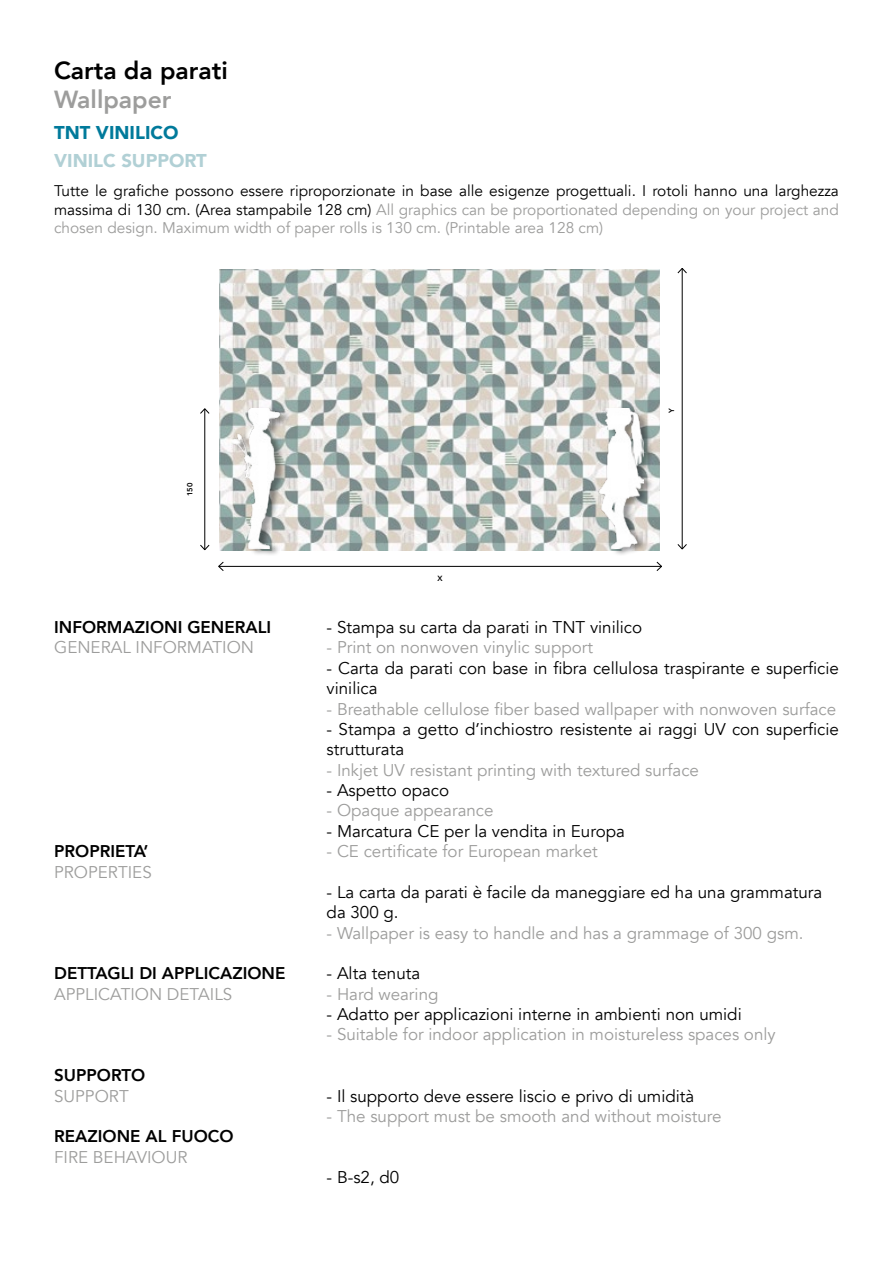
<style>
.page{position:relative;width:893px;height:1263px;background:#fff}
.page>*{position:absolute;margin:0;border:0;box-sizing:border-box;transform-origin:0 0}
.t1{font:800 24.75px "Avenir";color:#000}
.t2{font:800 24.75px "Avenir";color:#9d9d9c}
.t3{font:900 18.45px "Avenir";color:#b1d0d5}
.t4{font:900 18.45px "Avenir";color:#007a9b}
.t5{font:16.95px "Avenir";color:#9d9d9c}
.t6{font:16.95px/20.4px "Avenir";color:#000}
.t7{font:800 16.95px "Avenir";color:#000}
.t8{font:15.45px/18.5px "Avenir";color:#000;text-align:justify}
.t9{font:800 7.5px "Avenir";color:#000}
.s1{color:#9d9d9c}
</style>
<div class="page">
<hr style="left:682px;top:268px;width:1px;height:281px;background:#000">
<svg style="left:678px;top:268px;width:9px;height:5px"></svg>
<svg style="left:678px;top:544px;width:9px;height:5px"></svg>
<hr style="left:219px;top:566px;width:443px;height:1px;background:#000">
<svg style="left:657px;top:562px;width:5px;height:9px"></svg>
<svg style="left:218px;top:562px;width:6px;height:9px"></svg>
<img style="left:220px;top:269px;width:440px;height:281px">
<div style="left:233px;top:406px;width:422px;height:150px;background:#000;opacity:.4"></div>
<img style="left:231px;top:408px;width:413px;height:140px">
<hr style="left:205px;top:409px;width:1px;height:141px;background:#000">
<svg style="left:200px;top:409px;width:9px;height:5px"></svg>
<svg style="left:200px;top:545px;width:9px;height:5px"></svg>
<h1 class="t1" style="left:54px;top:51px;width:175px">Carta da parati</h1>
<h1 class="t2" style="left:54px;top:80px;width:119px">Wallpaper</h1>
<p class="t4" style="left:54px;top:117px;width:126px">TNT VINILICO</p>
<p class="t3" style="left:54px;top:145px;width:154px">VINILC SUPPORT</p>
<p class="t8" style="left:54px;top:182px;width:786px">Tutte le grafiche possono essere riproporzionate in base alle esigenze progettuali. I rotoli hanno una larghezza massima di 130 cm. (Area stampabile 128 cm) <span class="s1">All graphics can be proportionated depending on your project and chosen design. Maximum width of paper rolls is 130 cm. (Printable area 128 cm)</span></p>
<p class="t9" style="left:184px;top:496px;width:15px;rotate:-90deg">150</p>
<p class="t7" style="left:54px;top:614px;width:219px">INFORMAZIONI GENERALI</p>
<p class="t5" style="left:54px;top:637px;width:201px">GENERAL INFORMATION</p>
<p class="t7" style="left:54px;top:838px;width:96px">PROPRIETA’</p>
<p class="t5" style="left:54px;top:861px;width:99px">PROPERTIES</p>
<p class="t7" style="left:54px;top:960px;width:233px">DETTAGLI DI APPLICAZIONE</p>
<p class="t5" style="left:54px;top:984px;width:180px">APPLICATION DETAILS</p>
<p class="t7" style="left:54px;top:1062px;width:93px">SUPPORTO</p>
<p class="t5" style="left:54px;top:1085px;width:76px">SUPPORT</p>
<p class="t7" style="left:54px;top:1123px;width:181px">REAZIONE AL FUOCO</p>
<p class="t5" style="left:54px;top:1147px;width:135px">FIRE BEHAVIOUR</p>
<p class="t9" style="left:437px;top:573px;width:7px">X</p>
<p class="t9" style="left:666px;top:413px;width:6px;rotate:-90deg">Y</p>
<p class="t6" style="left:327px;top:617px;width:317px">- Stampa su carta da parati in TNT vinilico</p>
<p class="t5" style="left:327px;top:637px;width:268px">- Print on nonwoven vinylic support</p>
<p class="t6" style="left:327px;top:658px;width:514px">- Carta da parati con base in fibra cellulosa traspirante e superficie vinilica</p>
<p class="t5" style="left:327px;top:699px;width:511px">- Breathable cellulose fiber based wallpaper with nonwoven surface</p>
<p class="t6" style="left:327px;top:719px;width:514px">- Stampa a getto d’inchiostro resistente ai raggi UV con superficie strutturata</p>
<p class="t5" style="left:327px;top:760px;width:374px">- Inkjet UV resistant printing with textured surface</p>
<p class="t6" style="left:327px;top:780px;width:124px">- Aspetto opaco</p>
<p class="t5" style="left:327px;top:800px;width:168px">- Opaque appearance</p>
<p class="t6" style="left:327px;top:821px;width:300px">- Marcatura CE per la vendita in Europa</p>
<p class="t5" style="left:327px;top:841px;width:273px">- CE certificate for European market</p>
<p class="t6" style="left:327px;top:882px;width:497px">- La carta da parati è facile da maneggiare ed ha una grammatura da 300 g.</p>
<p class="t5" style="left:327px;top:923px;width:478px">- Wallpaper is easy to handle and has a grammage of 300 gsm.</p>
<p class="t6" style="left:327px;top:964px;width:95px">- Alta tenuta</p>
<p class="t5" style="left:327px;top:984px;width:113px">- Hard wearing</p>
<p class="t6" style="left:327px;top:1004px;width:417px">- Adatto per applicazioni interne in ambienti non umidi</p>
<p class="t5" style="left:327px;top:1024px;width:451px">- Suitable for indoor application in moistureless spaces only</p>
<p class="t6" style="left:327px;top:1086px;width:369px">- Il supporto deve essere liscio e privo di umidità</p>
<p class="t5" style="left:327px;top:1106px;width:397px">- The support must be smooth and without moisture</p>
<p class="t6" style="left:327px;top:1167px;width:74px">- B-s2, d0</p>
</div>
